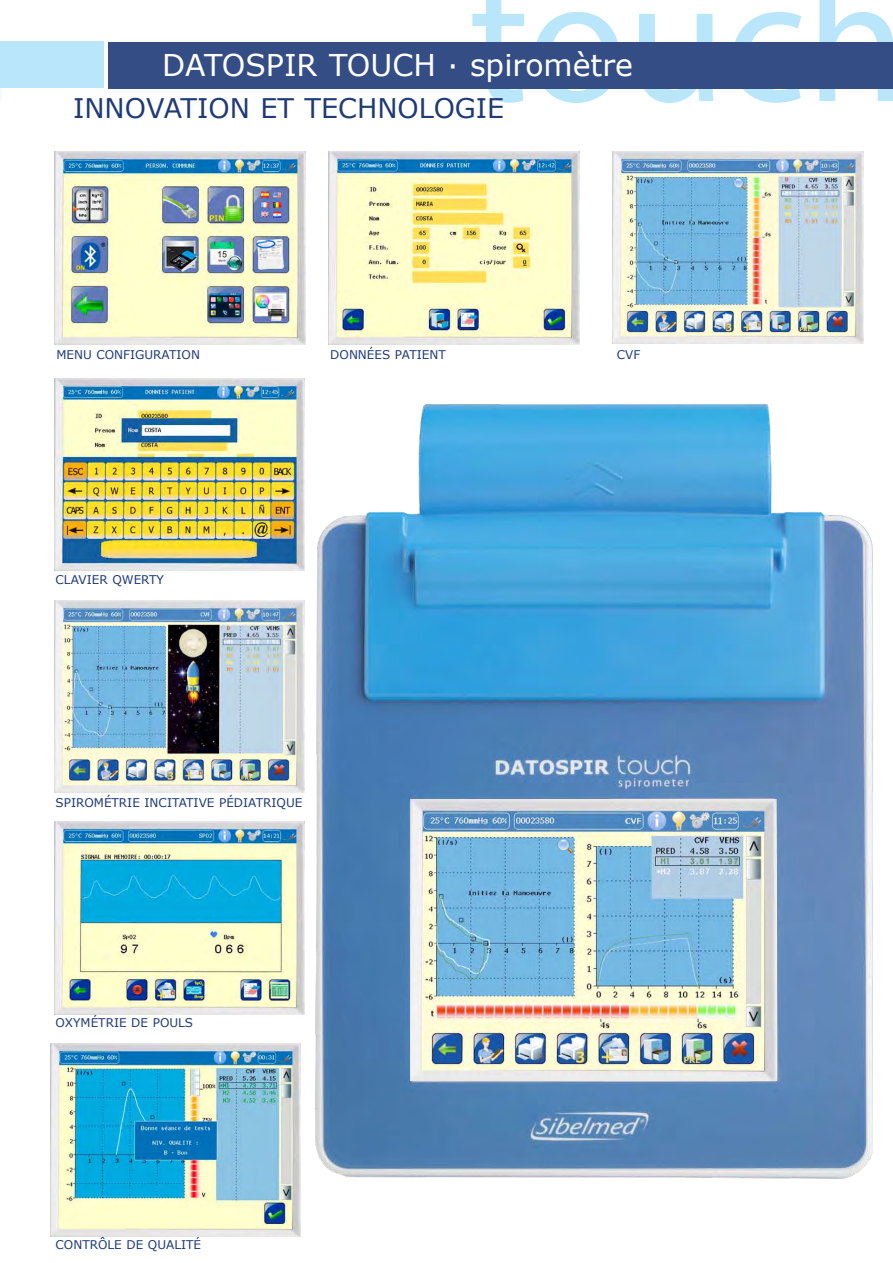
<style>
.page{position:relative;width:893px;height:1263px;background:#fff}
.page>*{position:absolute;margin:0;border:0;box-sizing:border-box;transform-origin:0 0}
.t1{font:180px "Myriad Pro";color:#b9e6fa}
.t2{font:30px "Verdana";color:#fff}
.t3{font:27px "Verdana";color:#1e3a77}
.t4{font:12px "Verdana";color:#1e3a77}
</style>
<div class="page">
<div style="left:0;top:42px;width:103px;height:46px;background:#b9e6fa"></div>
<div style="left:109px;top:42px;width:784px;height:47px;background:#344e85"></div>
<img style="left:55px;top:152px;width:250px;height:192px">
<img style="left:329px;top:152px;width:250px;height:192px">
<img style="left:54px;top:378px;width:209px;height:193px">
<img style="left:613px;top:151px;width:250px;height:193px">
<img style="left:54px;top:600px;width:209px;height:193px">
<img style="left:54px;top:821px;width:209px;height:193px">
<img style="left:50px;top:1044px;width:213px;height:192px">
<img style="left:263px;top:378px;width:610px;height:859px">
<img style="left:410px;top:799px;width:367px;height:282px">
<h1 class="t1" style="left:469px;top:-58px;width:439px">touch</h1>
<h2 class="t2" style="left:162px;top:44px;width:472px">DATOSPIR TOUCH · spiromètre</h2>
<h3 class="t3" style="left:73px;top:90px;width:433px">INNOVATION ET TECHNOLOGIE</h3>
<p class="t4" style="left:56px;top:346px;width:145px">MENU CONFIGURATION</p>
<p class="t4" style="left:330px;top:346px;width:117px">DONNÉES PATIENT</p>
<p class="t4" style="left:617px;top:346px;width:25px">CVF</p>
<p class="t4" style="left:56px;top:571px;width:110px">CLAVIER QWERTY</p>
<p class="t4" style="left:56px;top:795px;width:248px">SPIROMÉTRIE INCITATIVE PÉDIATRIQUE</p>
<p class="t4" style="left:56px;top:1015px;width:139px">OXYMÉTRIE DE POULS</p>
<p class="t4" style="left:56px;top:1236px;width:147px">CONTRÔLE DE QUALITÉ</p>
</div>
